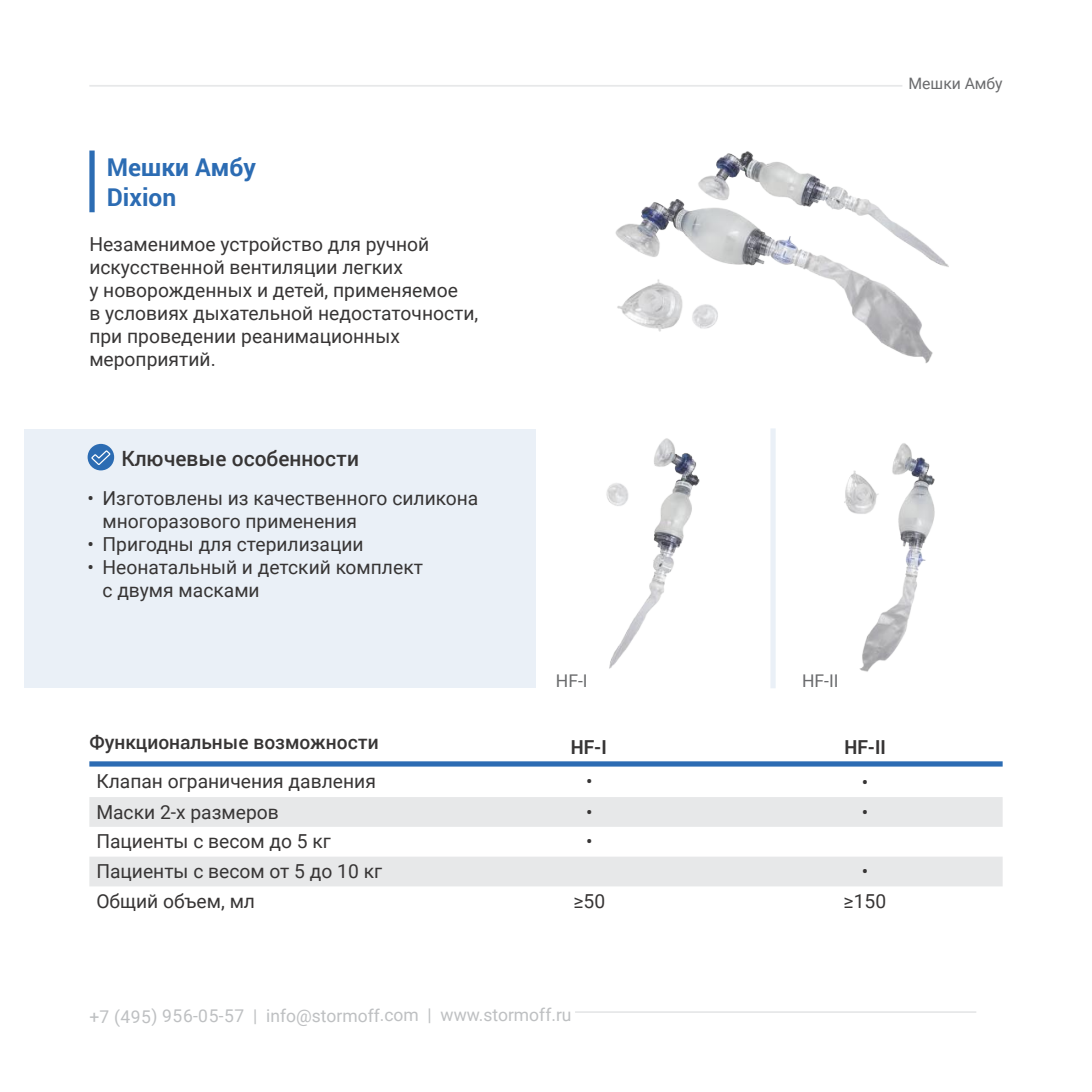
<style>
.page{position:relative;width:1092px;height:1092px;background:#fff}
.page>*{position:absolute;margin:0;border:0;box-sizing:border-box;transform-origin:0 0}
.t1{font:700 24.5px/29.4px "Roboto";color:#2c6cb3}
.t2{font:500 21px "Roboto";color:#373535}
.t3{font:19.25px/23.1px "Roboto";color:#373535}
.t4{font:500 19.25px "Roboto";color:#373535}
.t5{font:700 19.25px "Roboto";color:#373535;scale:.95 1}
.t6{font:17.5px "Roboto";letter-spacing:-.005em;color:#bec0c2}
.t7{font:17.5px "Roboto";color:#6a6b6d}
.t8{font:15.75px "Roboto";color:#6a6b6d}
</style>
<div class="page">
<hr style="left:575px;top:1011px;width:401px;height:1px;background:#e7e8e9">
<hr style="left:89px;top:85px;width:813px;height:2px;background:#e7e8e9">
<div style="left:89px;top:150px;width:6px;height:62px;background:#2c6cb3"></div>
<div style="left:25px;top:429px;width:511px;height:259px;background:#eaf0f7"></div>
<div style="left:88px;top:444px;width:26px;height:26px;background:#2c6cb3;border-radius:50%"></div>
<svg style="left:90px;top:449px;width:21px;height:17px"></svg>
<div style="left:770px;top:428px;width:5px;height:260px;background:#eaf0f7"></div>
<img style="left:615px;top:151px;width:334px;height:212px">
<img style="left:844px;top:443px;width:91px;height:229px">
<img style="left:606px;top:438px;width:94px;height:231px">
<svg style="left:89px;top:797px;width:913px;height:89px;fill:#e7e8e9"></svg>
<div style="left:89px;top:761px;width:913px;height:5px;background:#2c6cb3"></div>
<p class="t1" style="left:107px;top:152px;width:151px">Мешки Амбу<br>Dixion</p>
<p class="t3" style="left:89px;top:231px;width:390px">Незаменимое устройство для ручной искусственной вентиляции легких<br>у новорожденных и детей, применяемое<br>в условиях дыхательной недостаточности, при проведении реанимационных мероприятий.</p>
<p class="t8" style="left:908px;top:73px;width:96px">Мешки Амбу</p>
<p class="t2" style="left:121px;top:443px;width:239px">Ключевые особенности</p>
<p class="t3" style="left:102px;top:486px;width:377px;text-indent:-15px">• Изготовлены из качественного силикона многоразового применения</p>
<p class="t3" style="left:88px;top:532px;width:277px">• Пригодны для стерилизации</p>
<p class="t3" style="left:102px;top:555px;width:322px;text-indent:-15px">• Неонатальный и детский комплект с двумя масками</p>
<p class="t7" style="left:556px;top:668px;width:33px">HF-I</p>
<p class="t7" style="left:802px;top:668px;width:38px">HF-II</p>
<p class="t4" style="left:89px;top:728px;width:291px">Функциональные возможности</p>
<p class="t5" style="left:570px;top:733px;width:39px">HF-I</p>
<p class="t5" style="left:844px;top:733px;width:45px">HF-II</p>
<p class="t3" style="left:96px;top:768px;width:281px">Клапан ограничения давления</p>
<p class="t3" style="left:586px;top:768px;width:8px">•</p>
<p class="t3" style="left:861px;top:769px;width:8px">•</p>
<p class="t3" style="left:96px;top:799px;width:184px">Маски 2-х размеров</p>
<p class="t3" style="left:586px;top:799px;width:8px">•</p>
<p class="t3" style="left:861px;top:799px;width:8px">•</p>
<p class="t3" style="left:96px;top:829px;width:236px">Пациенты с весом до 5 кг</p>
<p class="t3" style="left:586px;top:829px;width:8px">•</p>
<p class="t3" style="left:96px;top:858px;width:287px">Пациенты с весом от 5 до 10 кг</p>
<p class="t3" style="left:861px;top:858px;width:8px">•</p>
<p class="t3" style="left:96px;top:888px;width:160px">Общий объем, мл</p>
<p class="t3" style="left:573px;top:888px;width:33px">≥50</p>
<p class="t3" style="left:843px;top:888px;width:44px">≥150</p>
<p class="t6" style="left:89px;top:1003px;width:484px">+7 (495) 956-05-57 | info@stormoff.com | www.stormoff.ru</p>
</div>
